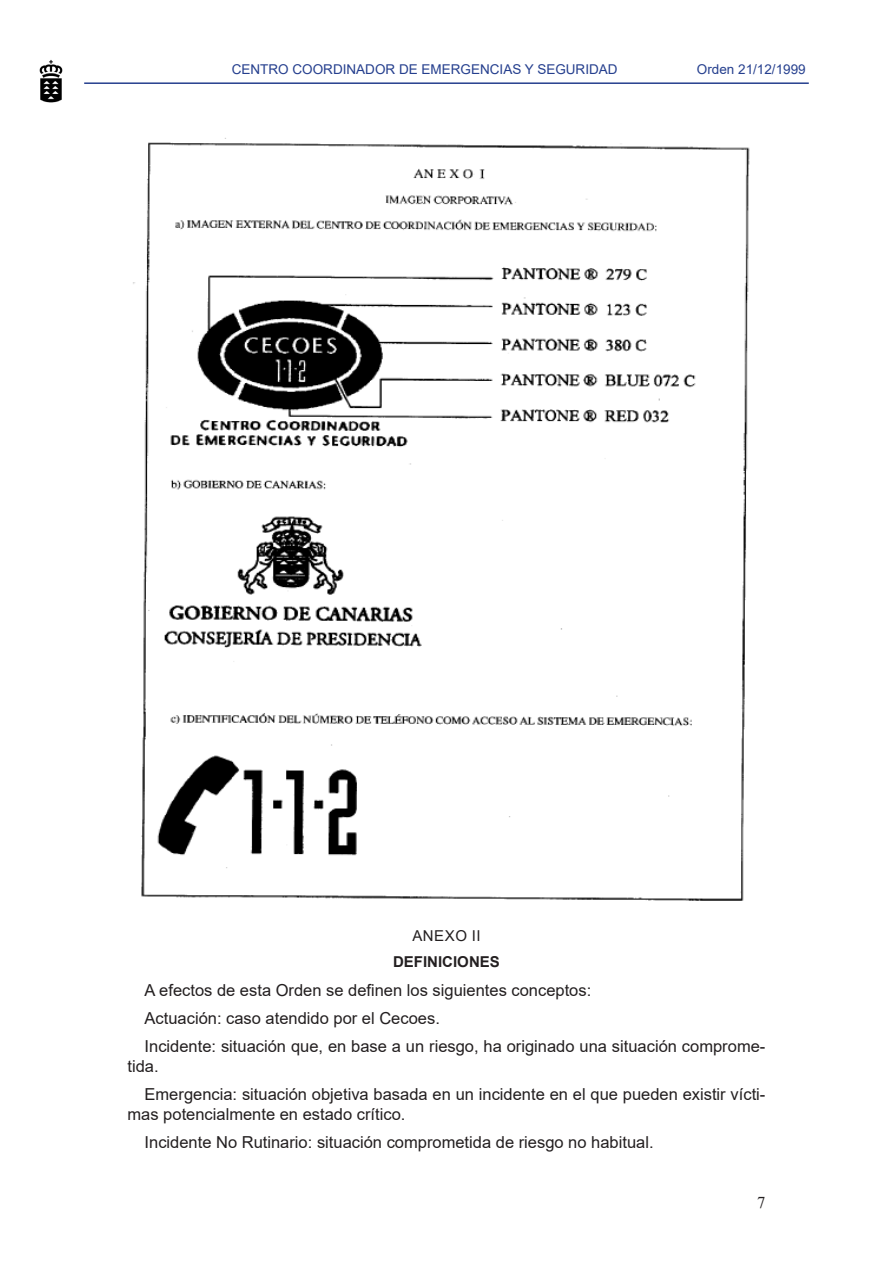
<style>
.page{position:relative;width:893px;height:1263px;background:#fff}
.page>*{position:absolute;margin:0;border:0;box-sizing:border-box;transform-origin:0 0}
.texto{font:16.5px/19.8px "Arial";color:#231f20}
.t1{font:16.5px "Times New Roman";color:#231f20}
.Titulos_-_negrita{font:700 15px "Arial";color:#231f20}
.Titulos{font:15px "Arial";letter-spacing:.035em;color:#231f20}
.t2{font:13.5px "Arial";color:#253f8e}
</style>
<div class="page">
<hr style="left:84px;top:82px;width:725px;height:2px;background:#253f8e">
<img style="left:39px;top:60px;width:24px;height:43px">
<img style="left:133px;top:138px;width:617px;height:763px">
<p class="t2" style="left:232px;top:60px;width:387px">CENTRO COORDINADOR DE EMERGENCIAS Y SEGURIDAD</p>
<p class="t2" style="left:697px;top:60px;width:110px">Orden 21/12/1999</p>
<p class="Titulos" style="left:412px;top:925px;width:70px">ANEXO II</p>
<p class="Titulos_-_negrita" style="left:393px;top:951px;width:108px">DEFINICIONES</p>
<p class="texto" style="left:145px;top:980px;width:448px">A efectos de esta Orden se definen los siguientes conceptos:</p>
<p class="texto" style="left:145px;top:1008px;width:297px">Actuación: caso atendido por el Cecoes.</p>
<p class="texto" style="left:128px;top:1036px;width:639px;text-indent:17px">Incidente: situación que, en base a un riesgo, ha originado una situación comprome&shy;tida.</p>
<p class="texto" style="left:128px;top:1084px;width:639px;text-indent:17px">Emergencia: situación objetiva basada en un incidente en el que pueden existir vícti&shy;mas potencialmente en estado crítico.</p>
<p class="texto" style="left:145px;top:1132px;width:510px">Incidente No Rutinario: situación comprometida de riesgo no habitual.</p>
<p class="t1" style="left:757px;top:1191px;width:10px">7</p>
</div>
